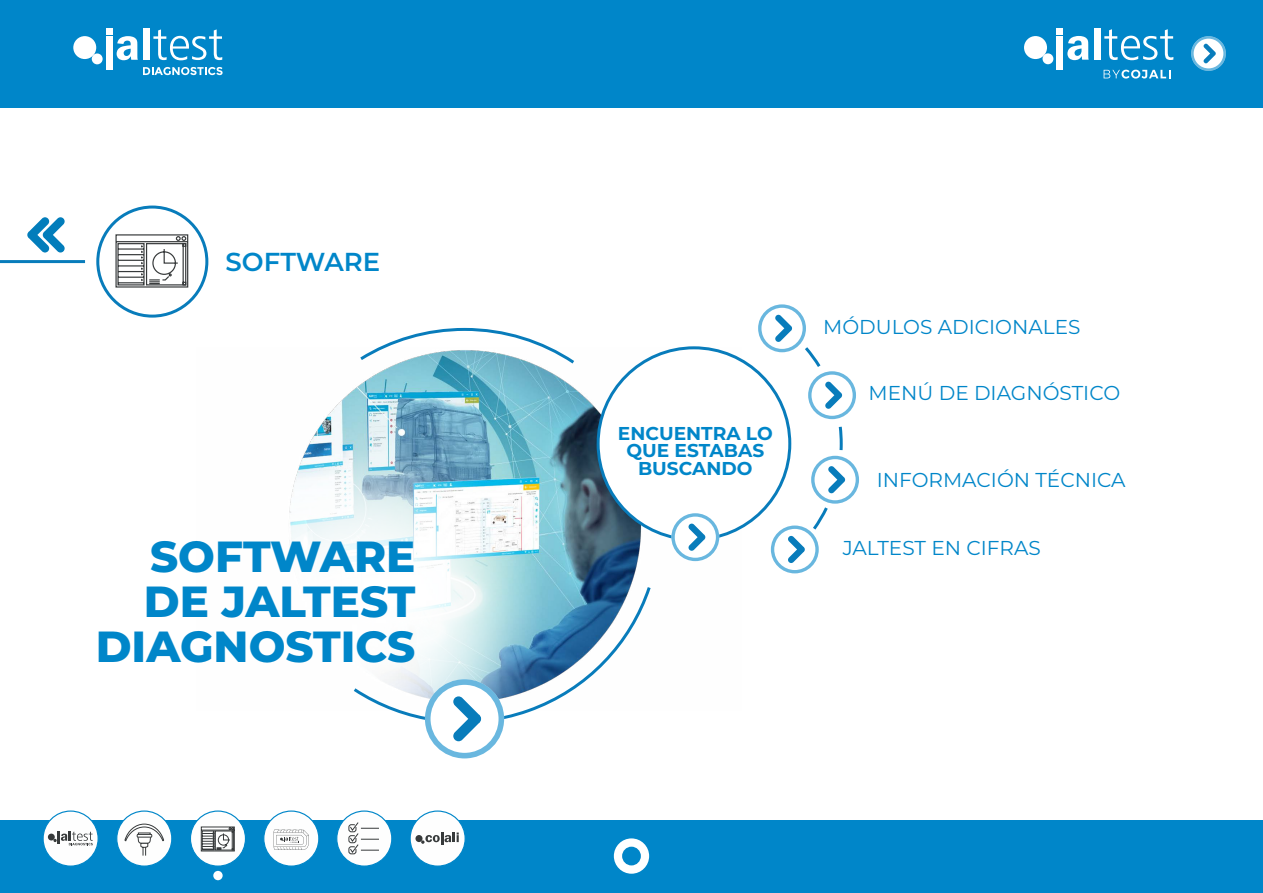
<style>
.page{position:relative;width:1263px;height:893px;background:#fff}
.page>*{position:absolute;margin:0;border:0;box-sizing:border-box;transform-origin:0 0}
.t1{font:800 43.5px/45px "Montserrat";color:#0086c9;text-align:right}
.t2{font:600 25.95px "Montserrat";color:#0086c9}
.t3{font:20.1px "Montserrat";color:#0086c9}
.t4{font:700 18.6px/18px "Montserrat";color:#0086c9;text-align:center}
</style>
<div class="page">
<img style="left:289px;top:347px;width:453px;height:237px">
<div style="left:0;top:821px;width:1263px;height:72px;background:#0086c9"></div>
<svg style="left:614px;top:838px;width:35px;height:36px"></svg>
<div style="left:213px;top:871px;width:10px;height:9px;background:#fff;border-radius:50%"></div>
<svg style="left:115px;top:234px;width:74px;height:54px"></svg>
<div style="left:0;top:0;width:1263px;height:107px;background:#0086c9"></div>
<div style="left:106px;top:28px;width:6px;height:7px;background:#fff"></div>
<svg style="left:117px;top:36px;width:21px;height:24px"></svg>
<div style="left:143px;top:28px;width:7px;height:32px;background:#fff"></div>
<svg style="left:153px;top:29px;width:69px;height:31px"></svg>
<div style="left:106px;top:37px;width:6px;height:33px;background:#fff"></div>
<div style="left:73px;top:36px;width:23px;height:23px;background:#fff;border-radius:50%"></div>
<div style="left:92px;top:53px;width:11px;height:11px;background:#fff;border-radius:50%"></div>
<svg style="left:143px;top:67px;width:80px;height:8px"></svg>
<hr style="left:0;top:260px;width:85px;height:3px;background:#087cbb">
<svg style="left:27px;top:217px;width:38px;height:36px"></svg>
<div style="left:96px;top:206px;width:112px;height:112px;border:3px solid #087cbb;border-radius:50%"></div>
<div style="left:598px;top:348px;width:192px;height:191px;background:#fff;border-radius:50%"></div>
<svg style="left:425px;top:679px;width:79px;height:79px"></svg>
<div style="left:425px;top:679px;width:79px;height:79px;border:6px solid #0086c9;border-radius:50%"></div>
<svg style="left:353px;top:584px;width:298px;height:157px"></svg>
<svg style="left:771px;top:525px;width:48px;height:48px"></svg>
<div style="left:771px;top:525px;width:48px;height:48px;border:3px solid #0086c9;border-radius:50%"></div>
<svg style="left:671px;top:513px;width:48px;height:48px"></svg>
<div style="left:671px;top:513px;width:48px;height:48px;border:3px solid #0086c9;border-radius:50%"></div>
<svg style="left:688px;top:524px;width:17px;height:27px"></svg>
<svg style="left:811px;top:456px;width:48px;height:48px"></svg>
<div style="left:811px;top:456px;width:48px;height:48px;border:3px solid #0086c9;border-radius:50%"></div>
<svg style="left:828px;top:466px;width:17px;height:27px"></svg>
<svg style="left:808px;top:371px;width:48px;height:48px"></svg>
<div style="left:808px;top:371px;width:48px;height:48px;border:3px solid #0086c9;border-radius:50%"></div>
<svg style="left:825px;top:382px;width:17px;height:27px"></svg>
<svg style="left:758px;top:304px;width:48px;height:48px"></svg>
<div style="left:758px;top:304px;width:48px;height:48px;border:3px solid #0086c9;border-radius:50%"></div>
<svg style="left:775px;top:315px;width:17px;height:27px"></svg>
<svg style="left:805px;top:347px;width:16px;height:20px"></svg>
<svg style="left:838px;top:426px;width:5px;height:25px"></svg>
<svg style="left:788px;top:507px;width:40px;height:56px"></svg>
<svg style="left:357px;top:327px;width:220px;height:39px"></svg>
<div style="left:1056px;top:28px;width:7px;height:7px;background:#fff"></div>
<svg style="left:1067px;top:36px;width:22px;height:24px"></svg>
<div style="left:1094px;top:28px;width:6px;height:32px;background:#fff"></div>
<svg style="left:1104px;top:29px;width:69px;height:31px"></svg>
<div style="left:1056px;top:37px;width:7px;height:33px;background:#fff"></div>
<div style="left:1024px;top:36px;width:23px;height:23px;background:#fff;border-radius:50%"></div>
<div style="left:1042px;top:53px;width:11px;height:11px;background:#fff;border-radius:50%"></div>
<svg style="left:1103px;top:70px;width:67px;height:9px"></svg>
<svg style="left:1191px;top:36px;width:35px;height:35px"></svg>
<div style="left:1191px;top:36px;width:35px;height:35px;border:2px solid #0086c9;border-radius:50%"></div>
<svg style="left:1203px;top:44px;width:13px;height:19px"></svg>
<div style="left:43px;top:811px;width:55px;height:55px;background:#fefefe;border-radius:50%"></div>
<div style="left:43px;top:810px;width:56px;height:57px;border:1px solid #0086c9;border-radius:50%"></div>
<div style="left:117px;top:811px;width:55px;height:55px;background:#fefefe;border-radius:50%"></div>
<div style="left:116px;top:810px;width:56px;height:57px;border:1px solid #0086c9;border-radius:50%"></div>
<div style="left:190px;top:811px;width:55px;height:55px;background:#fefefe;border-radius:50%"></div>
<div style="left:190px;top:810px;width:56px;height:57px;border:1px solid #0086c9;border-radius:50%"></div>
<div style="left:337px;top:811px;width:55px;height:55px;background:#fefefe;border-radius:50%"></div>
<div style="left:336px;top:810px;width:56px;height:57px;border:1px solid #0086c9;border-radius:50%"></div>
<div style="left:264px;top:811px;width:55px;height:55px;background:#fefefe;border-radius:50%"></div>
<div style="left:263px;top:810px;width:56px;height:57px;border:1px solid #0086c9;border-radius:50%"></div>
<div style="left:410px;top:811px;width:55px;height:55px;background:#fefefe;border-radius:50%"></div>
<div style="left:409px;top:810px;width:57px;height:57px;border:1px solid #0086c9;border-radius:50%"></div>
<div style="left:415px;top:835px;width:7px;height:7px;background:#373a3b;border-radius:50%"></div>
<svg style="left:421px;top:832px;width:38px;height:13px"></svg>
<svg style="left:274px;top:830px;width:35px;height:20px"></svg>
<svg style="left:348px;top:822px;width:31px;height:32px"></svg>
<svg style="left:124px;top:823px;width:40px;height:33px"></svg>
<svg style="left:201px;top:826px;width:34px;height:25px"></svg>
<div style="left:48px;top:834px;width:7px;height:6px;background:#373a3b;border-radius:50%"></div>
<svg style="left:53px;top:831px;width:40px;height:14px"></svg>
<p class="t2" style="left:226px;top:243px;width:156px">SOFTWARE</p>
<h1 class="t1" style="left:96px;top:531px;width:321px">SOFTWARE<br>DE JALTEST<br>DIAGNOSTICS</h1>
<p class="t4" style="left:618px;top:423px;width:156px">ENCUENTRA LO<br>QUE ESTABAS<br>BUSCANDO</p>
<p class="t3" style="left:823px;top:313px;width:259px">MÓDULOS ADICIONALES</p>
<p class="t3" style="left:869px;top:379px;width:253px">MENÚ DE DIAGNÓSTICO</p>
<p class="t3" style="left:877px;top:466px;width:250px">INFORMACIÓN TÉCNICA</p>
<p class="t3" style="left:843px;top:534px;width:200px">JALTEST EN CIFRAS</p>
</div>
